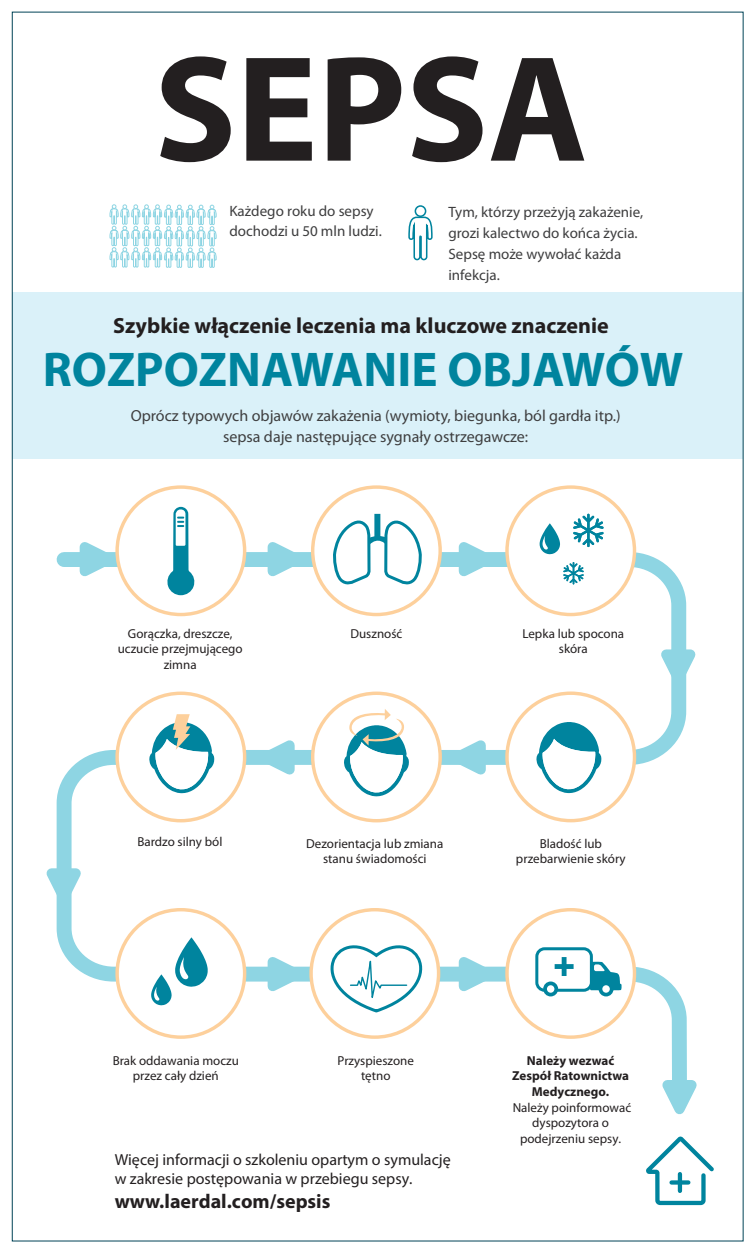
<style>
.page{position:relative;width:754px;height:1253px;background:#fff}
.page>*{position:absolute;margin:0;border:0;box-sizing:border-box;transform-origin:0 0}
.t1{font:700 152px "Myriad Pro";color:#231f20}
.t2{font:700 49px "Myriad Pro";color:#00849e}
.t3{font:700 22px "Myriad Pro";color:#231f20}
.t4{font:700 20px "Myriad Pro";color:#231f20}
.t5{font:16px/21px "Myriad Pro";color:#3e3e3f;text-align:center}
.t6{font:16px/18.5px "Myriad Pro";color:#231f20}
.t7{font:15px/21px "Myriad Pro";color:#3e3e3f}
.t8{font:13px/15.6px "Myriad Pro";color:#231f20;text-align:center}
.t9{font:700 13px/15px "Myriad Pro";color:#231f20;text-align:center}
</style>
<div class="page">
<div style="left:12px;top:292px;width:730px;height:167px;background:#daf1f9"></div>
<svg style="left:56px;top:544px;width:631px;height:527px"></svg>
<svg style="left:71px;top:530px;width:55px;height:54px"></svg>
<svg style="left:259px;top:532px;width:60px;height:52px"></svg>
<svg style="left:450px;top:542px;width:60px;height:42px"></svg>
<svg style="left:434px;top:731px;width:60px;height:54px"></svg>
<svg style="left:243px;top:731px;width:60px;height:54px"></svg>
<div style="left:117px;top:487px;width:127px;height:127px;background:#fff;border-radius:50%"></div>
<div style="left:115px;top:485px;width:131px;height:131px;border:3px solid #fdd09c;border-radius:50%"></div>
<div style="left:312px;top:487px;width:128px;height:127px;background:#fff;border-radius:50%"></div>
<div style="left:311px;top:485px;width:130px;height:131px;border:3px solid #fdd09c;border-radius:50%"></div>
<div style="left:506px;top:487px;width:128px;height:127px;background:#fff;border-radius:50%"></div>
<div style="left:505px;top:485px;width:131px;height:131px;border:3px solid #fdd09c;border-radius:50%"></div>
<div style="left:117px;top:693px;width:127px;height:127px;background:#fff;border-radius:50%"></div>
<div style="left:115px;top:691px;width:131px;height:131px;border:3px solid #fdd09c;border-radius:50%"></div>
<div style="left:312px;top:693px;width:128px;height:127px;background:#fff;border-radius:50%"></div>
<div style="left:311px;top:691px;width:130px;height:131px;border:3px solid #fdd09c;border-radius:50%"></div>
<div style="left:506px;top:693px;width:128px;height:127px;background:#fff;border-radius:50%"></div>
<div style="left:505px;top:691px;width:131px;height:131px;border:3px solid #fdd09c;border-radius:50%"></div>
<div style="left:117px;top:909px;width:127px;height:127px;background:#fff;border-radius:50%"></div>
<div style="left:115px;top:907px;width:131px;height:131px;border:3px solid #fdd09c;border-radius:50%"></div>
<div style="left:311px;top:909px;width:127px;height:127px;background:#fff;border-radius:50%"></div>
<div style="left:506px;top:909px;width:128px;height:127px;background:#fff;border-radius:50%"></div>
<div style="left:505px;top:907px;width:131px;height:131px;border:3px solid #fdd09c;border-radius:50%"></div>
<svg style="left:46px;top:859px;width:46px;height:60px"></svg>
<svg style="left:662px;top:1071px;width:35px;height:44px"></svg>
<svg style="left:333px;top:514px;width:89px;height:71px"></svg>
<svg style="left:259px;top:924px;width:251px;height:90px"></svg>
<div style="left:535px;top:947px;width:57px;height:44px;border:3px solid #00849e;border-radius:8px"></div>
<svg style="left:598px;top:981px;width:15px;height:15px"></svg>
<svg style="left:543px;top:981px;width:15px;height:15px"></svg>
<div style="left:546px;top:985px;width:8px;height:7px;background:#fff;border-radius:50%"></div>
<div style="left:602px;top:985px;width:7px;height:7px;background:#fff;border-radius:50%"></div>
<svg style="left:589px;top:961px;width:32px;height:29px"></svg>
<svg style="left:554px;top:957px;width:19px;height:18px"></svg>
<svg style="left:652px;top:641px;width:44px;height:60px"></svg>
<svg style="left:167px;top:507px;width:28px;height:88px"></svg>
<svg style="left:344px;top:709px;width:65px;height:87px"></svg>
<svg style="left:536px;top:722px;width:65px;height:71px"></svg>
<svg style="left:151px;top:937px;width:57px;height:68px"></svg>
<svg style="left:539px;top:523px;width:21px;height:31px"></svg>
<div style="left:414px;top:205px;width:12px;height:12px;border:2px solid #00849e;border-radius:50%"></div>
<svg style="left:408px;top:216px;width:25px;height:45px"></svg>
<svg style="left:109px;top:204px;width:107px;height:64px"></svg>
<svg style="left:149px;top:714px;width:65px;height:79px"></svg>
<svg style="left:573px;top:513px;width:30px;height:34px"></svg>
<svg style="left:563px;top:562px;width:20px;height:22px"></svg>
<svg style="left:646px;top:1138px;width:68px;height:68px"></svg>
<svg style="left:671px;top:1180px;width:17px;height:4px"></svg>
<svg style="left:677px;top:1173px;width:4px;height:17px"></svg>
<h1 class="t1" style="left:154px;top:10px;width:435px">SEPSA</h1>
<p class="t7" style="left:229px;top:200px;width:154px;line-height:20.4px">Każdego roku do sepsy dochodzi u 50 mln ludzi.</p>
<p class="t7" style="left:448px;top:201px;width:196px">Tym, którzy przeżyją zakażenie, grozi kalectwo do końca życia.<br>Sepsę może wywołać każda infekcja.</p>
<h3 class="t3" style="left:113px;top:311px;width:497px">Szybkie włączenie leczenia ma kluczowe znaczenie</h3>
<h2 class="t2" style="left:43px;top:337px;width:641px">ROZPOZNAWANIE OBJAWÓW</h2>
<p class="t5" style="left:131px;top:405px;width:491px">Oprócz typowych objawów zakażenia (wymioty, biegunka, ból gardła itp.) sepsa daje następujące sygnały ostrzegawcze:</p>
<p class="t8" style="left:118px;top:625px;width:126px">Gorączka, dreszcze, uczucie przejmującego zimna</p>
<p class="t8" style="left:350px;top:625px;width:53px">Duszność</p>
<p class="t8" style="left:522px;top:625px;width:103px">Lepka lub spocona skóra</p>
<p class="t8" style="left:137px;top:833px;width:86px">Bardzo silny ból</p>
<p class="t8" style="left:515px;top:835px;width:111px">Bladość lub przebarwienie skóry</p>
<p class="t8" style="left:306px;top:835px;width:139px">Dezorientacja lub zmiana stanu świadomości</p>
<p class="t8" style="left:113px;top:1052px;width:128px">Brak oddawania moczu przez cały dzień</p>
<p class="t8" style="left:337px;top:1052px;width:78px">Przyspieszone tętno</p>
<p class="t6" style="left:115px;top:1150px;width:337px">Więcej informacji o szkoleniu opartym o symulację w zakresie postępowania w przebiegu sepsy.</p>
<h3 class="t4" style="left:115px;top:1187px;width:217px">www.laerdal.com/sepsis</h3>
<p class="t9" style="left:512px;top:1052px;width:118px">Należy wezwać<br>Zespół Ratownictwa</p>
<p class="t9" style="left:531px;top:1083px;width:79px">Medycznego.</p>
<p class="t8" style="left:512px;top:1099px;width:120px">Należy poinformować dyspozytora o podejrzeniu sepsy.</p>
</div>
